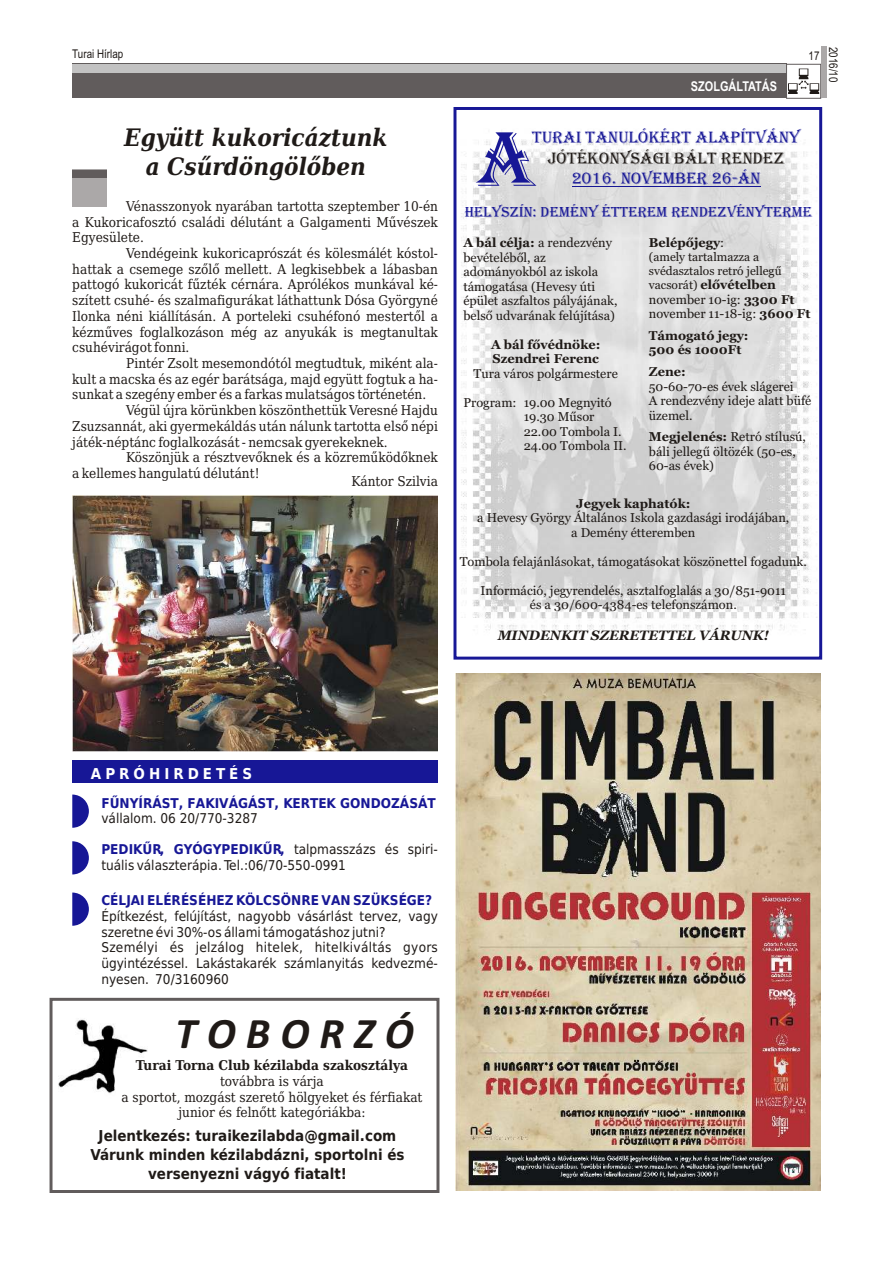
<style>
.page{position:relative;width:893px;height:1263px;background:#fff}
.page>*{position:absolute;margin:0;border:0;box-sizing:border-box;transform-origin:0 0}
.t1{font:80.1px "Algerian";color:#171796}
.t2{font:italic 700 43.8px "Calibri";color:#1f1a17}
.t3{font:italic 700 24px/28.2px "DejaVu Serif Condensed";color:#1f1a17;text-align:center}
.t4{font:16.95px "Algerian";color:#171796}
.t5{font:16.95px "Algerian";color:#1f1a17}
.t6{font:700 15px/19.4px "DejaVu Sans Condensed";color:#1f1a17;text-align:center}
.t7{font:15px "Algerian";color:#171796}
.t8{font:700 15px "DejaVu Sans Condensed";letter-spacing:.265em;color:#fff}
.t9{font:13.5px/15.8px "DejaVu Serif Condensed";color:#1f1a17;text-align:justify}
.t10{font:13.5px/15.8px "DejaVu Sans Condensed";color:#1f1a17}
.t11{font:700 13.5px "DejaVu Sans Condensed";color:#171796}
.t12{font:700 13.5px "DejaVu Serif Condensed";color:#1f1a17}
.t13{font:italic 700 13.5px "Georgia";color:#1f1a17}
.t14{font:700 13.5px "Arial Narrow";color:#fff}
.t15{font:12.75px/14.5px "Georgia";color:#1f1a17}
.t16{font:700 12.75px/14.5px "Georgia";color:#1f1a17}
.t17{font:12px/13.6px "Georgia";color:#1f1a17}
.t18{font:12px "Arial Narrow";color:#1f1a17}
.s1{font-weight:700}
.s2{font-weight:400}
.s3{font-size:12px}
.s4{font-weight:700;color:#171796}
</style>
<div class="page">
<img style="left:461px;top:139px;width:357px;height:492px">
<div style="left:72px;top:64px;width:715px;height:34px;background:#615c5c"></div>
<div style="left:72px;top:64px;width:715px;height:8px;background:#c2c2c2"></div>
<div style="left:786px;top:64px;width:35px;height:35px;border:1px solid #615c5c"></div>
<div style="left:821px;top:47px;width:6px;height:51px;background:#aba8a8"></div>
<div style="left:453px;top:107px;width:369px;height:553px;border:3px solid #171796"></div>
<hr style="left:572px;top:186px;width:189px;height:1px;background:#171796">
<div style="left:72px;top:761px;width:366px;height:22px;background:#171796"></div>
<svg style="left:72px;top:794px;width:17px;height:34px"></svg>
<svg style="left:72px;top:841px;width:17px;height:33px"></svg>
<svg style="left:72px;top:892px;width:17px;height:34px"></svg>
<div style="left:50px;top:998px;width:389px;height:195px;border:3px solid #615c5c"></div>
<img style="left:59px;top:1019px;width:88px;height:75px">
<img style="left:72px;top:496px;width:366px;height:255px">
<svg style="left:788px;top:69px;width:31px;height:25px"></svg>
<div style="left:72px;top:170px;width:34px;height:37px;background:#aba8a8"></div>
<div style="left:72px;top:170px;width:34px;height:8px;background:#615c5c"></div>
<img style="left:455px;top:673px;width:366px;height:518px">
<p class="t18" style="left:72px;top:49px;width:53px">Turai Hírlap</p>
<p class="t18" style="left:809px;top:52px;width:12px">17</p>
<p class="t18" style="left:838px;top:47px;width:37px;rotate:90deg">2016/10</p>
<p class="t14" style="left:691px;top:82px;width:88px">SZOLGÁLTATÁS</p>
<h3 class="t3" style="left:124px;top:126px;width:265px">Együtt kukoricáztunk a Csűrdöngölőben</h3>
<p class="t9" style="left:72px;top:199px;width:367px;text-indent:54px">Vénasszonyok nyarában tartotta szeptember 10-én a Kukoricafosztó családi délutánt a Galgamenti Művészek Egyesülete.</p>
<p class="t9" style="left:126px;top:247px;width:313px">Vendégeink kukoricaprószát és kölesmálét kóstol-</p>
<p class="t9" style="left:72px;top:262px;width:367px">hattak a csemege szőlő mellett. A legkisebbek a lábasban</p>
<p class="t9" style="left:72px;top:278px;width:367px">pattogó kukoricát fűzték cérnára. Aprólékos munkával ké-</p>
<p class="t9" style="left:72px;top:294px;width:367px">szített csuhé- és szalmafigurákat láthattunk Dósa Györgyné</p>
<p class="t9" style="left:72px;top:309px;width:367px">Ilonka néni kiállításán. A porteleki csuhéfonó mestertől a</p>
<p class="t9" style="left:72px;top:325px;width:367px">kézműves foglalkozáson még az anyukák is megtanultak</p>
<p class="t9" style="left:72px;top:341px;width:119px">csuhévirágot fonni.</p>
<p class="t9" style="left:126px;top:357px;width:313px">Pintér Zsolt mesemondótól megtudtuk, miként ala-</p>
<p class="t9" style="left:72px;top:372px;width:367px">kult a macska és az egér barátsága, majd együtt fogtuk a ha-</p>
<p class="t9" style="left:72px;top:388px;width:355px">sunkat a szegény ember és a farkas mulatságos történetén.</p>
<p class="t9" style="left:126px;top:404px;width:313px">Végül újra körünkben köszönthettük Veresné Hajdu</p>
<p class="t9" style="left:72px;top:419px;width:367px">Zsuzsannát, aki gyermekáldás után nálunk tartotta első népi</p>
<p class="t9" style="left:72px;top:435px;width:317px">játék-néptánc foglalkozását - nemcsak gyerekeknek.</p>
<p class="t9" style="left:126px;top:451px;width:313px">Köszönjük a résztvevőknek és a közreműködőknek</p>
<p class="t9" style="left:72px;top:467px;width:189px">a kellemes hangulatú délutánt!</p>
<p class="t9" style="left:351px;top:474px;width:88px">Kántor Szilvia</p>
<p class="t4" style="left:532px;top:128px;width:269px">TURAI TANULÓKÉRT ALAPÍTVÁNY</p>
<p class="t4" style="left:572px;top:169px;width:191px">2016. NOVEMBER 26-ÁN</p>
<h1 class="t1" style="left:476px;top:115px;width:62px">A</h1>
<p class="t5" style="left:548px;top:149px;width:238px">JÓTÉKONYSÁGI BÁLT RENDEZ</p>
<p class="t7" style="left:465px;top:204px;width:349px">HELYSZÍN: DEMÉNY ÉTTEREM RENDEZVÉNYTERME</p>
<p class="t15" style="left:463px;top:237px;width:156px"><span class="s1">A bál célja:</span> a rendezvény bevételéből, az adományokból az iskola támogatása (Hevesy úti épület aszfaltos pályájának, belső udvarának felújítása)</p>
<p class="t16" style="left:491px;top:338px;width:111px">A bál fővédnöke:<br>Szendrei Ferenc</p>
<p class="t15" style="left:474px;top:367px;width:146px">Tura város polgármestere</p>
<p class="t15" style="left:524px;top:396px;width:105px;text-indent:-60px">Program: 19.00 Megnyitó<br>19.30 Műsor<br>22.00 Tombola I.<br>24.00 Tombola II.</p>
<p class="t16" style="left:649px;top:237px;width:77px">Belépőjegy<span class="s2">:</span></p>
<p class="t17" style="left:649px;top:251px;width:134px">(amely tartalmazza a svédasztalos retró jellegű</p>
<p class="t15" style="left:649px;top:278px;width:163px"><span class="s3">vacsorát)</span> <span class="s1">elővételben </span>november 10-ig: <span class="s1">3300 Ft </span>november 11-18-ig: <span class="s1">3600 Ft</span></p>
<p class="t16" style="left:649px;top:329px;width:101px">Támogató jegy:<br>500 és 1000Ft</p>
<p class="t16" style="left:649px;top:365px;width:38px">Zene:</p>
<p class="t15" style="left:649px;top:380px;width:164px">50-60-70-es évek slágerei<br>A rendezvény ideje alatt büfé üzemel.</p>
<p class="t15" style="left:649px;top:431px;width:159px"><span class="s1">Megjelenés:</span> Retró stílusú, báli jellegű öltözék (50-es,<br>60-as évek)</p>
<p class="t16" style="left:576px;top:497px;width:116px">Jegyek kaphatók:</p>
<p class="t15" style="left:477px;top:512px;width:314px;text-align:center">a Hevesy György Általános Iskola gazdasági irodájában, a Demény étteremben</p>
<p class="t15" style="left:460px;top:555px;width:349px">Tombola felajánlásokat, támogatásokat köszönettel fogadunk.</p>
<p class="t15" style="left:481px;top:584px;width:307px;text-align:center">Információ, jegyrendelés, asztalfoglalás a 30/851-9011 és a 30/600-4384-es telefonszámon.</p>
<p class="t13" style="left:498px;top:630px;width:273px">MINDENKIT SZERETETTEL VÁRUNK!</p>
<p class="t8" style="left:91px;top:767px;width:163px">APRÓHIRDETÉS</p>
<p class="t11" style="left:101px;top:797px;width:336px">FŰNYÍRÁST, FAKIVÁGÁST, KERTEK GONDOZÁSÁT</p>
<p class="t10" style="left:101px;top:812px;width:158px">vállalom. 06 20/770-3287</p>
<p class="t10" style="left:101px;top:843px;width:338px"><span class="s4">PEDIKŰR, GYÓGYPEDIKŰR,</span> talpmasszázs és spiri&shy;tuális választerápia. Tel.:06/70-550-0991</p>
<p class="t11" style="left:101px;top:895px;width:332px">CÉLJAI ELÉRÉSÉHEZ KÖLCSÖNRE VAN SZÜKSÉGE?</p>
<p class="t10" style="left:101px;top:909px;width:338px">Építkezést, felújítást, nagyobb vásárlást tervez, vagy szeretne évi 30%-os állami támogatáshoz jutni?<br>Személyi és jelzálog hitelek, hitelkiváltás gyors ügyintézéssel. Lakástakarék számlanyitás kedvezmé&shy;nyesen. 70/3160960</p>
<h2 class="t2" style="left:175px;top:1015px;width:240px">T O B O R Z Ó</h2>
<p class="t12" style="left:136px;top:1060px;width:274px">Turai Torna Club kézilabda szakosztálya</p>
<p class="t9" style="left:121px;top:1074px;width:303px;text-align:center">továbbra is várja<br>a sportot, mozgást szerető hölgyeket és férfiakat junior és felnőtt kategóriákba:</p>
<p class="t6" style="left:90px;top:1127px;width:316px">Jelentkezés: turaikezilabda@gmail.com<br>Várunk minden kézilabdázni, sportolni és versenyezni vágyó fiatalt!</p>
</div>
